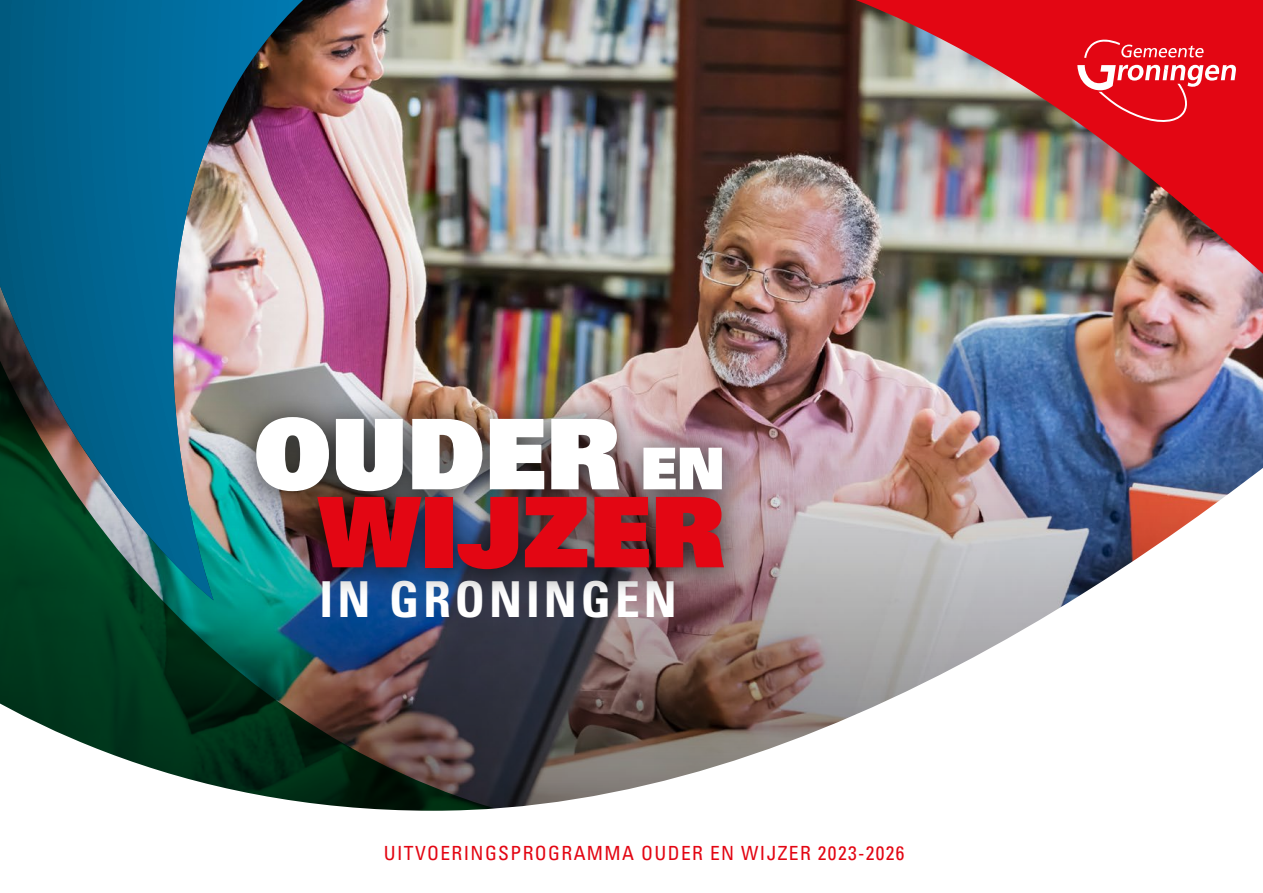
<style>
.page{position:relative;width:1263px;height:893px;background:#fff}
.page>*{position:absolute;margin:0;border:0;box-sizing:border-box;transform-origin:0 0}
.t1{font:97.5px/78px "Univers LT Std X Black";color:#e30613;text-align:right}
.t2{font:700 condensed 49.5px "Univers LT Std";letter-spacing:.08em;color:#fff}
.t3{font:condensed 19.5px "Univers LT Std";letter-spacing:.07em;color:#e30613}
.s1{color:#fff}
.s2{font-size:57.6px;color:#fff}
</style>
<div class="page">
<img style="left:0;top:0;width:1263px;height:811px">
<div style="left:229px;top:394px;width:521px;height:206px;background:#000;opacity:.75"></div>
<h1 class="t1" style="left:254px;top:413px;width:472px"><span class="s1">OUDER</span> <span class="s2">EN<br></span>WIJZER</h1>
<h2 class="t2" style="left:320px;top:569px;width:359px">IN GRONINGEN</h2>
<p class="t3" style="left:384px;top:840px;width:522px">UITVOERINGSPROGRAMMA OUDER EN WIJZER 2023-2026</p>
</div>
